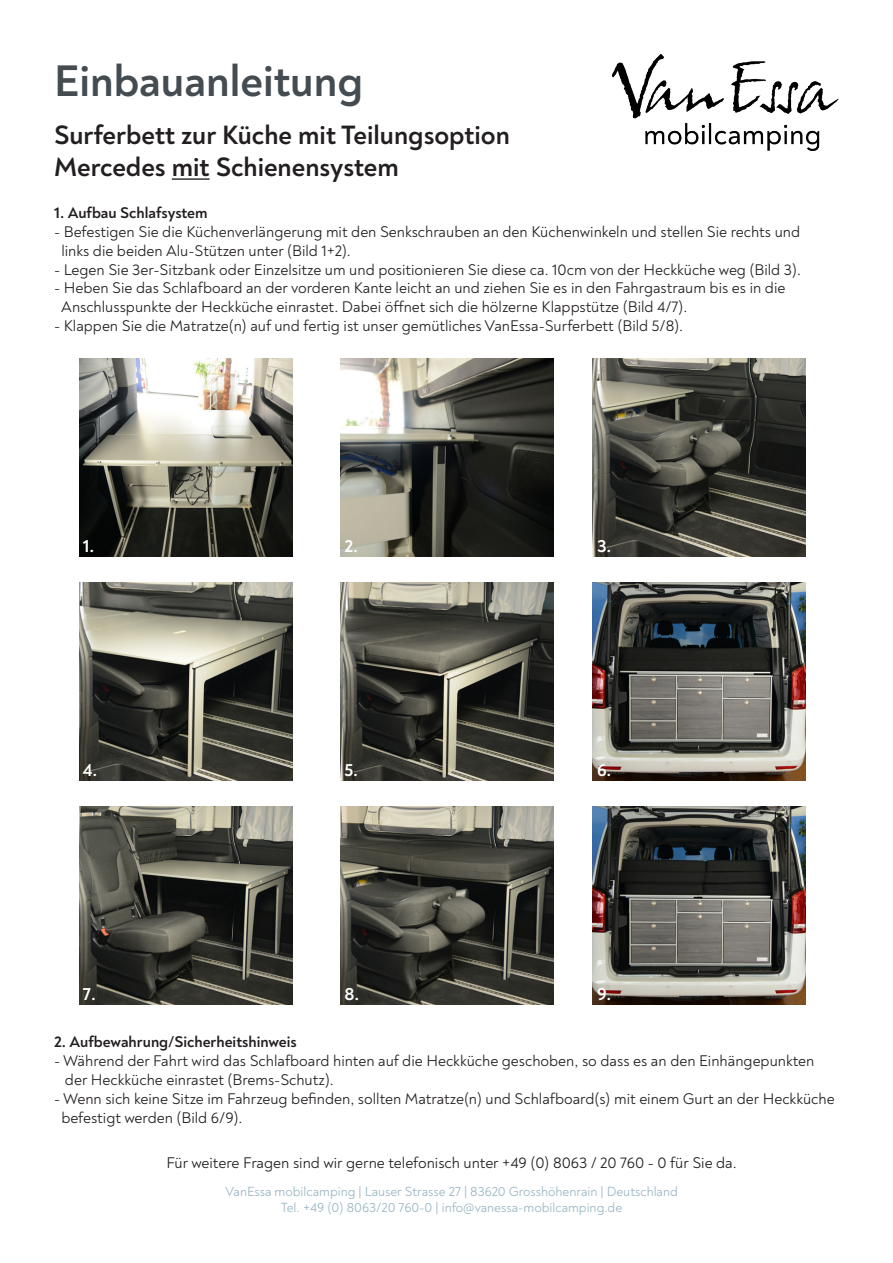
<style>
.page{position:relative;width:893px;height:1263px;background:#fff}
.page>*{position:absolute;margin:0;border:0;box-sizing:border-box;transform-origin:0 0}
.t1{font:700 45px "Noah";color:#444c51}
.t2{font:700 27px "Noah";color:#231f20}
.t3{font:700 18px "Noah";color:#fff}
.t4{font:15.75px "Noah";color:#231f20}
.t5{font:700 15.75px "Noah";color:#231f20}
.t6{font:13.5px "Noah";color:#9ab6c4}
</style>
<div class="page">
<hr style="left:172px;top:178px;width:38px;height:2px;background:#231f20">
<img style="left:340px;top:359px;width:213px;height:198px">
<img style="left:592px;top:359px;width:214px;height:198px">
<img style="left:80px;top:582px;width:213px;height:198px">
<img style="left:80px;top:359px;width:213px;height:198px">
<img style="left:592px;top:582px;width:214px;height:198px">
<img style="left:340px;top:582px;width:213px;height:198px">
<img style="left:612px;top:54px;width:227px;height:96px">
<img style="left:80px;top:807px;width:213px;height:197px">
<img style="left:592px;top:806px;width:214px;height:198px">
<img style="left:340px;top:807px;width:213px;height:197px">
<p class="t1" style="left:54px;top:53px;width:310px">Einbauanleitung</p>
<p class="t2" style="left:54px;top:118px;width:457px">Surferbett zur Küche mit Teilungsoption</p>
<p class="t2" style="left:54px;top:150px;width:346px">Mercedes mit Schienensystem</p>
<p class="t5" style="left:54px;top:203px;width:155px">1. Aufbau Schlafsystem</p>
<p class="t4" style="left:54px;top:222px;width:747px">- Befestigen Sie die Küchenverlängerung mit den Senkschrauben an den Küchenwinkeln und stellen Sie rechts und</p>
<p class="t4" style="left:61px;top:241px;width:291px">links die beiden Alu-Stützen unter (Bild 1+2).</p>
<p class="t4" style="left:54px;top:260px;width:748px">- Legen Sie 3er-Sitzbank oder Einzelsitze um und positionieren Sie diese ca. 10cm von der Heckküche weg (Bild 3).</p>
<p class="t4" style="left:54px;top:278px;width:733px">- Heben Sie das Schlafboard an der vorderen Kante leicht an und ziehen Sie es in den Fahrgastraum bis es in die</p>
<p class="t4" style="left:61px;top:297px;width:628px">Anschlusspunkte der Heckküche einrastet. Dabei öffnet sich die hölzerne Klappstütze (Bild 4/7).</p>
<p class="t4" style="left:54px;top:316px;width:630px">- Klappen Sie die Matratze(n) auf und fertig ist unser gemütliches VanEssa-Surferbett (Bild 5/8).</p>
<p class="t3" style="left:83px;top:535px;width:13px">1.</p>
<p class="t3" style="left:344px;top:535px;width:15px">2.</p>
<p class="t3" style="left:597px;top:535px;width:16px">3.</p>
<p class="t3" style="left:83px;top:758px;width:16px">4.</p>
<p class="t3" style="left:344px;top:758px;width:15px">5.</p>
<p class="t3" style="left:597px;top:758px;width:16px">6.</p>
<p class="t3" style="left:83px;top:982px;width:14px">7.</p>
<p class="t3" style="left:344px;top:982px;width:16px">8.</p>
<p class="t3" style="left:597px;top:982px;width:16px">9.</p>
<p class="t5" style="left:54px;top:1032px;width:244px">2. Aufbewahrung/Sicherheitshinweis</p>
<p class="t4" style="left:54px;top:1051px;width:762px">- Während der Fahrt wird das Schlafboard hinten auf die Heckküche geschoben, so dass es an den Einhängepunkten</p>
<p class="t4" style="left:65px;top:1070px;width:270px">der Heckküche einrastet (Brems-Schutz).</p>
<p class="t4" style="left:54px;top:1089px;width:782px">- Wenn sich keine Sitze im Fahrzeug befinden, sollten Matratze(n) und Schlafboard(s) mit einem Gurt an der Heckküche</p>
<p class="t4" style="left:61px;top:1108px;width:183px">befestigt werden (Bild 6/9).</p>
<p class="t4" style="left:166px;top:1153px;width:572px">Für weitere Fragen sind wir gerne telefonisch unter +49 (0) 8063 / 20 760 - 0 für Sie da.</p>
<p class="t6" style="left:225px;top:1183px;width:454px">VanEssa mobilcamping | Lauser Strasse 27 | 83620 Grosshöhenrain | Deutschland</p>
<p class="t6" style="left:281px;top:1199px;width:343px">Tel. +49 (0) 8063/20 760-0 | info@vanessa-mobilcamping.de</p>
</div>
